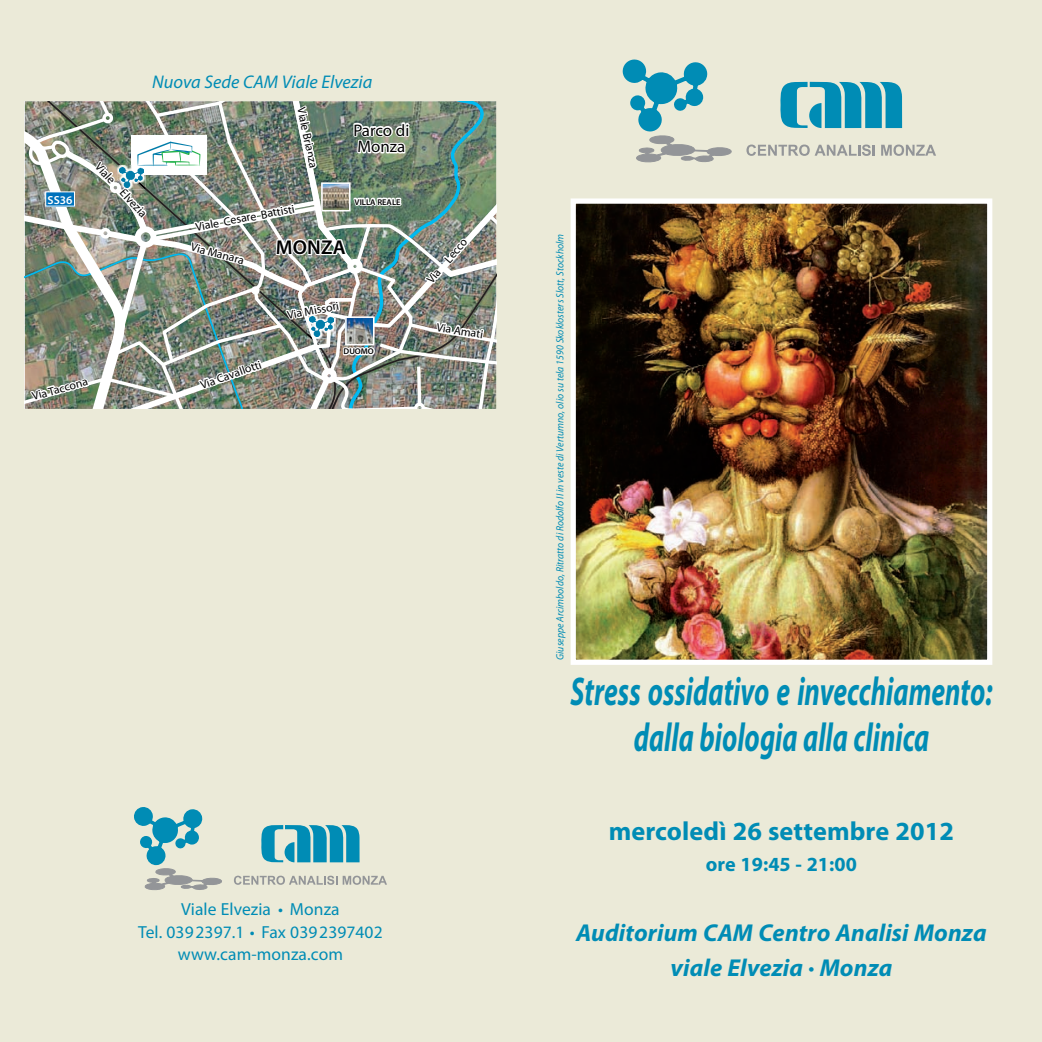
<style>
.page{position:relative;width:1042px;height:1042px;background:#fff}
.page>*{position:absolute;margin:0;border:0;box-sizing:border-box;transform-origin:0 0}
.t1{font:italic 700 40.25px/45.5px "Myriad Pro";color:#008cb5;text-align:center;scale:.68 1}
.t2{font:700 26.25px "Myriad Pro";letter-spacing:.005em;color:#008cb5}
.t3{font:italic 700 24.5px/35px "Myriad Pro";letter-spacing:.005em;color:#008cb5;text-align:center}
.t4{font:700 20.12px "Myriad Pro";letter-spacing:.005em;color:#008cb5}
.t5{font:600 20.12px "Myriad Pro";letter-spacing:.01em;color:#000}
.t6{font:italic 18.38px "Myriad Pro";color:#008cb5}
.t7{font:17.5px/22.4px "Myriad Pro";letter-spacing:.005em;color:#008cb5;text-align:center}
.t8{font:16.62px/16.6px "Myriad Pro";color:#000}
.t9{font:11.9px "Myriad Pro";color:#000}
.t10{font:11.72px "Myriad Pro";color:#000}
.t11{font:600 11.72px "Myriad Pro";color:#fff}
.t12{font:italic 10.5px "Myriad Pro";color:#008cb5;scale:.93 1}
.t13{font:600 8.4px "Myriad Pro";color:#000}
.s1{font-size:17.5px}
</style>
<div class="page">
<div style="left:521px;top:0;width:521px;height:1042px;background:#ebead8"></div>
<div style="left:0;top:0;width:521px;height:1042px;background:#ebead8"></div>
<img style="left:576px;top:204px;width:410px;height:455px">
<div style="left:570px;top:198px;width:422px;height:467px;border:5px solid #fff"></div>
<svg style="left:623px;top:60px;width:109px;height:102px"></svg>
<svg style="left:746px;top:145px;width:129px;height:11px"></svg>
<svg style="left:881px;top:145px;width:55px;height:11px"></svg>
<svg style="left:780px;top:82px;width:122px;height:46px"></svg>
<svg style="left:134px;top:807px;width:88px;height:83px"></svg>
<svg style="left:234px;top:875px;width:103px;height:10px"></svg>
<svg style="left:343px;top:875px;width:44px;height:10px"></svg>
<svg style="left:261px;top:825px;width:98px;height:37px"></svg>
<img style="left:25px;top:101px;width:471px;height:308px">
<img style="left:309px;top:316px;width:25px;height:21px">
<p class="t11" style="left:48px;top:195px;width:26px">SS36</p>
<h3 class="t6" style="left:152px;top:75px;width:222px">Nuova Sede CAM Viale Elvezia</h3>
<p class="t10" style="left:100px;top:162px;width:71px;rotate:46deg">Viale Elvezia</p>
<p class="t9" style="left:305px;top:107px;width:63px;rotate:78deg">Viale Brianza</p>
<h3 class="t8" style="left:353px;top:123px;width:57px">Parco di<br>Monza</h3>
<p class="t10" style="left:195px;top:223px;width:102px;rotate:-11deg">Viale Cesare Battisti</p>
<p class="t10" style="left:192px;top:242px;width:56px;rotate:15deg">Via Manara</p>
<h3 class="t5" style="left:276px;top:240px;width:72px">MONZA</h3>
<p class="t13" style="left:355px;top:199px;width:47px">VILLA REALE</p>
<p class="t10" style="left:287px;top:311px;width:54px;rotate:-11deg">Via Missori</p>
<p class="t13" style="left:343px;top:348px;width:32px">DUOMO</p>
<p class="t10" style="left:31px;top:392px;width:58px;rotate:-15deg">Via Taccona</p>
<p class="t10" style="left:199px;top:381px;width:65px;rotate:-19deg">Via Cavallotti</p>
<p class="t10" style="left:426px;top:279px;width:57px;rotate:-49deg">Via Lecco</p>
<p class="t10" style="left:437px;top:322px;width:48px;rotate:9deg">Via Amati</p>
<h3 class="t7" style="left:138px;top:899px;width:246px">Viale Elvezia • Monza<br>Tel. 0392397.1 • Fax 0392397402 www.cam-monza.com</h3>
<p class="t12" style="left:556px;top:660px;width:459px;rotate:-90deg">Giuseppe Arcimboldo, Ritratto di Rodolfo II in veste di Vertumno, olio su tela 1590 Skoklosters Slott, Stockholm</p>
<h1 class="t1" style="left:570px;top:672px;width:622px">Stress ossidativo e invecchiamento: dalla biologia alla clinica</h1>
<h2 class="t2" style="left:609px;top:821px;width:347px">mercoledì 26 settembre 2012</h2>
<h3 class="t4" style="left:706px;top:857px;width:153px">ore 19:45 - 21:00</h3>
<h3 class="t3" style="left:576px;top:917px;width:412px">Auditorium CAM Centro Analisi Monza viale Elvezia <span class="s1">•</span> Monza</h3>
</div>
